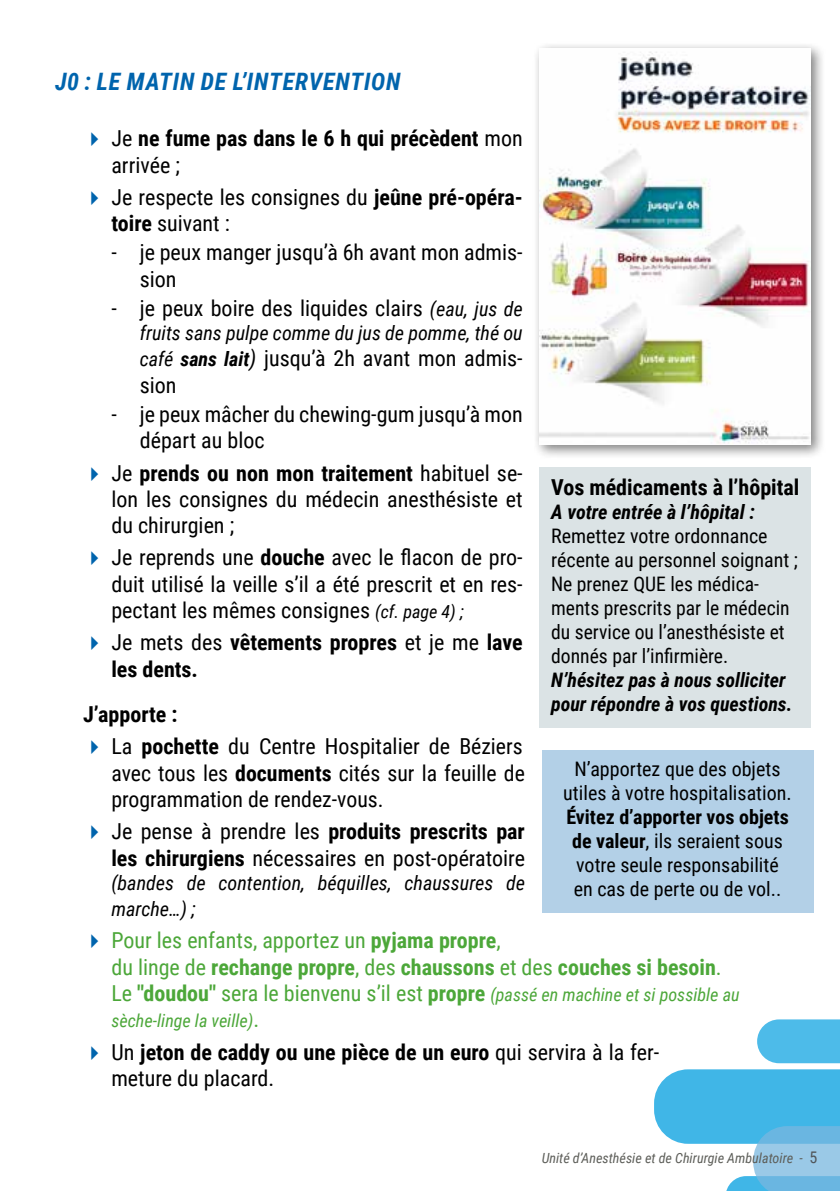
<style>
.page{position:relative;width:840px;height:1191px;background:#fff}
.page>*{position:absolute;margin:0;border:0;box-sizing:border-box;transform-origin:0 0}
.t1{font:italic 700 24px "Roboto Condensed";letter-spacing:.035em;color:#0064ad}
.t2{font:22px/26.4px "Roboto Condensed";color:#000}
.t3{font:700 22px/26.4px "Roboto Condensed";color:#000}
.t4{font:700 22px/26.4px "Roboto Condensed";color:#4ca739}
.t5{font:20px/24px "Roboto Condensed";color:#000}
.t6{font:italic 20px/26.4px "Roboto Condensed";color:#000}
.t7{font:italic 700 20px/24px "Roboto Condensed";color:#000}
.t8{font:italic 18px/26.4px "Roboto Condensed";color:#4ca739}
.t9{font:italic 14px "Roboto Condensed";color:#5d5e59}
.s1{color:#0064ad}
.s2{font-weight:400}
.s3{font-weight:700}
.s4{font-style:italic;font-size:20px}
.s5{font-weight:700;font-style:italic;font-size:20px}
.s6{font-style:italic}
.s7{font-style:italic;font-size:18px}
.s8{font-style:normal;font-size:22px}
.s9{font-weight:700;font-style:normal;font-size:22px}
.s10{font-style:normal;font-size:16px;color:#505559}
</style>
<div class="page">
<svg style="left:757px;top:1019px;width:82px;height:44px;background:#58bfea"></svg>
<svg style="left:654px;top:1069px;width:185px;height:122px"></svg>
<div style="left:541px;top:750px;width:271px;height:162px;background:#b3d0e7"></div>
<div style="left:532px;top:41px;width:293px;height:418px;background:#000;opacity:.5"></div>
<img style="left:539px;top:49px;width:271px;height:395px">
<div style="left:539px;top:467px;width:271px;height:260px;background:#dbe3e5"></div>
<p class="t1" style="left:55px;top:65px;width:347px">J0 : LE MATIN DE L’INTERVENTION</p>
<p class="t3" style="left:111px;top:124px;width:412px;text-indent:-28px"><span class="s1">✔</span> <span class="s2">Je</span> ne fume pas dans le 6 h qui précèdent <span class="s2">mon arrivée ;</span></p>
<p class="t2" style="left:111px;top:183px;width:412px;text-indent:-28px"><span class="s1">✔</span> Je respecte les consignes du <span class="s3">jeûne pré-opéra&shy;toire</span> suivant :</p>
<p class="t2" style="left:140px;top:238px;width:384px;text-indent:-28px">- je peux manger jusqu’à 6h avant mon admis&shy;sion</p>
<p class="t2" style="left:111px;top:294px;width:412px">- je peux boire des liquides clairs <span class="s4">(eau, jus de</span></p>
<p class="t6" style="left:140px;top:319px;width:384px">fruits sans pulpe comme du jus de pomme, thé ou</p>
<p class="t2" style="left:140px;top:344px;width:384px"><span class="s4">café</span> <span class="s5">sans lait</span><span class="s6">)</span> jusqu’à 2h avant mon admis&shy;sion</p>
<p class="t2" style="left:140px;top:400px;width:384px;text-indent:-28px">- je peux mâcher du chewing-gum jusqu’à mon départ au bloc</p>
<p class="t2" style="left:111px;top:458px;width:412px;text-align:justify;text-indent:-28px"><span class="s1">✔</span> Je <span class="s3">prends ou non mon traitement</span> habituel se&shy;lon les consignes du médecin anesthésiste et du chirurgien ;</p>
<p class="t2" style="left:111px;top:543px;width:412px;text-align:justify;text-indent:-28px"><span class="s1">✔</span> Je reprends une <span class="s3">douche</span> avec le flacon de pro&shy;duit utilisé la veille s’il a été prescrit et en res&shy;pectant les mêmes consignes <span class="s7">(cf. page 4) ;</span></p>
<p class="t3" style="left:111px;top:628px;width:412px;text-indent:-28px"><span class="s1">✔</span> <span class="s2">Je mets des</span> vêtements propres <span class="s2">et je me</span> lave les dents.</p>
<p class="t3" style="left:83px;top:700px;width:96px">J’apporte :</p>
<p class="t2" style="left:111px;top:732px;width:415px;text-align:justify;text-indent:-28px"><span class="s1">✔</span> La <span class="s3">pochette</span> du Centre Hospitalier de Béziers avec tous les <span class="s3">documents</span> cités sur la feuille de programmation de rendez-vous.</p>
<p class="t2" style="left:83px;top:817px;width:443px;text-align:right"><span class="s1">✔</span> Je pense à prendre les <span class="s3">produits prescrits par les chirurgiens</span> nécessaires en post-opératoire</p>
<p class="t6" style="left:111px;top:868px;width:415px">(bandes de contention, béquilles, chaussures de marche…) ;</p>
<p class="t4" style="left:111px;top:926px;width:611px;text-indent:-28px"><span class="s1">✔</span> <span class="s2">Pour les enfants, apportez un</span> pyjama propre<span class="s2">,<br>du linge de</span> rechange propre<span class="s2">, des</span> chaussons <span class="s2">et des</span> couches si besoin<span class="s2">.</span></p>
<p class="t8" style="left:111px;top:980px;width:629px"><span class="s8">Le</span> <span class="s9">"doudou"</span> <span class="s8">sera le bienvenu s’il est</span> <span class="s9">propre</span> (passé en machine et si possible au sèche-linge la veille)<span class="s8">.</span></p>
<p class="t2" style="left:111px;top:1037px;width:549px;text-indent:-28px"><span class="s1">✔</span> Un <span class="s3">jeton de caddy ou une pièce de un euro</span> qui servira à la fer&shy;meture du placard.</p>
<p class="t3" style="left:551px;top:473px;width:250px">Vos médicaments à l’hôpital</p>
<p class="t7" style="left:551px;top:499px;width:205px">A votre entrée à l’hôpital :</p>
<p class="t5" style="left:551px;top:523px;width:248px">Remettez votre ordonnance récente au personnel soignant ;<br>Ne prenez QUE les médica&shy;ments prescrits par le médecin du service ou l’anesthésiste et donnés par l’infirmière.</p>
<p class="t7" style="left:551px;top:667px;width:242px">N’hésitez pas à nous solliciter pour répondre à vos questions.</p>
<p class="t5" style="left:563px;top:756px;width:230px;text-align:center">N’apportez que des objets utiles à votre hospitalisation.</p>
<p class="t5" style="left:566px;top:804px;width:224px"><span class="s3">Évitez d’apporter vos objets de valeur</span>, ils seraient sous votre seule responsabilité en cas de perte ou de vol..</p>
<p class="t9" style="left:541px;top:1148px;width:277px">Unité d’Anesthésie et de Chirurgie Ambulatoire - <span class="s10">5</span></p>
</div>
